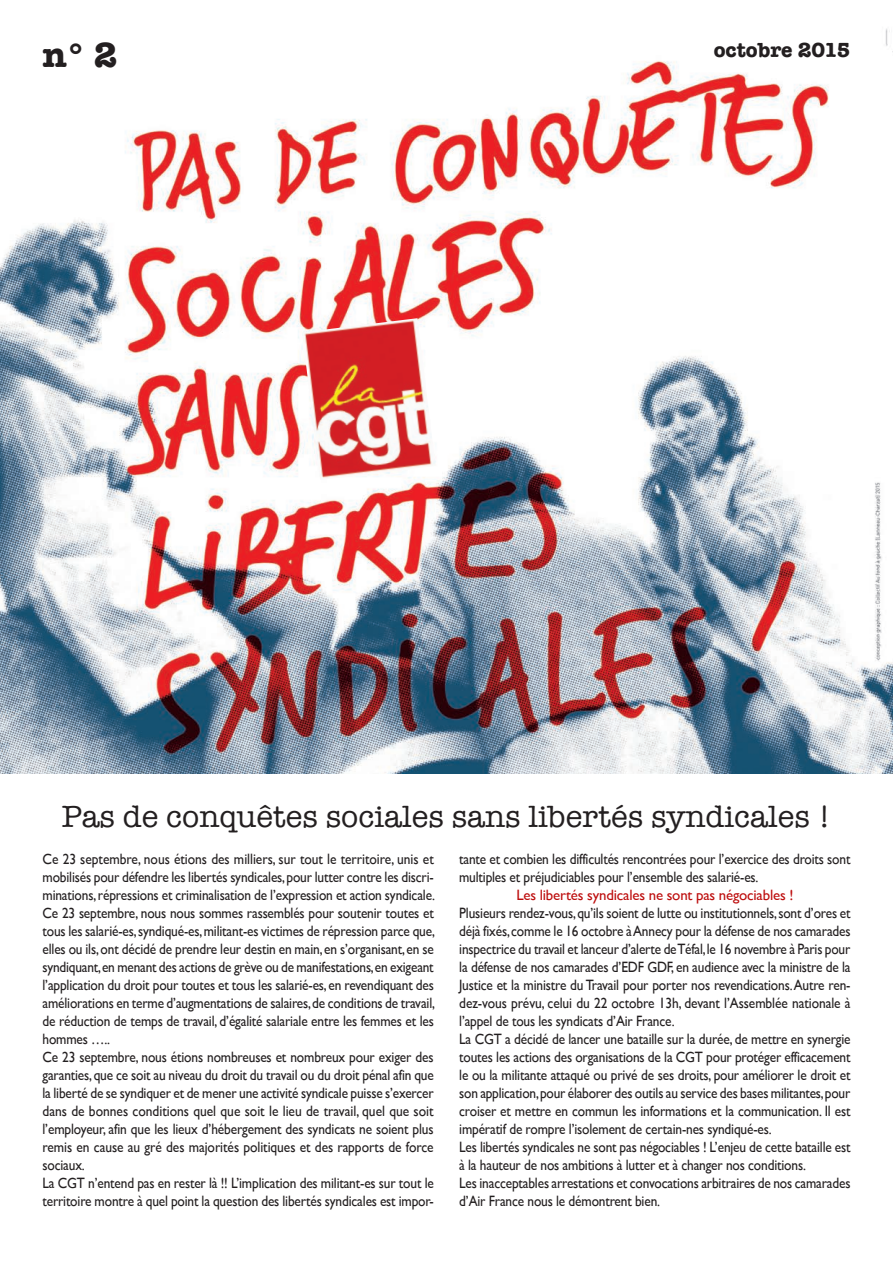
<style>
.page{position:relative;width:893px;height:1263px;background:#fff}
.page>*{position:absolute;margin:0;border:0;box-sizing:border-box;transform-origin:0 0}
.t1{font:700 36px "American Typewriter";color:#231f20}
.titre_edito{font:31.5px "American Typewriter";color:#231f20}
.t2{font:700 21px "American Typewriter";color:#231f20}
.texte{font:15px/18px "Gill Sans";letter-spacing:-.01em;color:#231f20;text-align:justify;scale:.89 1}
.texte-2{font:15px/18px "Gill Sans";letter-spacing:-.01em;color:#231f20;text-align:justify;scale:.9 1}
.Intertitre{font:15px "Gill Sans";letter-spacing:-.01em;color:#bd0d0d}
</style>
<div class="page">
<img style="left:0;top:28px;width:893px;height:746px">
<img style="left:302px;top:318px;width:134px;height:162px">
<p class="t1" style="left:43px;top:24px;width:76px">n° 2</p>
<p class="t2" style="left:714px;top:32px;width:138px">octobre 2015</p>
<p class="titre_edito" style="left:62px;top:792px;width:770px">Pas de conquêtes sociales sans libertés syndicales !</p>
<p class="texte-2" style="left:43px;top:850px;width:438px">Ce 23 septembre, nous étions des milliers, sur tout le territoire, unis et mobilisés pour défendre les libertés syndicales, pour lutter contre les discri&shy;minations, répressions et criminalisation de l’expression et action syndicale.</p>
<p class="texte" style="left:43px;top:904px;width:443px">Ce 23 septembre, nous nous sommes rassemblés pour soutenir toutes et tous les salarié-es, syndiqué-es, militant-es victimes de répression parce que, elles ou ils, ont décidé de prendre leur destin en main, en s’organisant, en se syndiquant, en menant des actions de grève ou de manifestations, en exigeant l’application du droit pour toutes et tous les salarié-es, en revendiquant des améliorations en terme d’augmentations de salaires, de conditions de travail, de réduction de temps de travail, d’égalité salariale entre les femmes et les hommes …..</p>
<p class="texte" style="left:43px;top:1048px;width:441px">Ce 23 septembre, nous étions nombreuses et nombreux pour exiger des garanties, que ce soit au niveau du droit du travail ou du droit pénal afin que la liberté de se syndiquer et de mener une activité syndicale puisse s’exercer dans de bonnes conditions quel que soit le lieu de travail, quel que soit l’employeur, afin que les lieux d’hébergement des syndicats ne soient plus remis en cause au gré des majorités politiques et des rapports de force sociaux.</p>
<p class="texte" style="left:43px;top:1174px;width:441px">La CGT n’entend pas en rester là !! L’implication des militant-es sur tout le territoire montre à quel point la question des libertés syndicales est impor-</p>
<p class="texte" style="left:459px;top:850px;width:441px">tante et combien les difficultés rencontrées pour l’exercice des droits sont multiples et préjudiciables pour l’ensemble des salarié-es.</p>
<p class="Intertitre" style="left:516px;top:886px;width:278px">Les libertés syndicales ne sont pas négociables !</p>
<p class="texte" style="left:459px;top:904px;width:441px">Plusieurs rendez-vous, qu’ils soient de lutte ou institutionnels, sont d’ores et déjà fixés, comme le 16 octobre à Annecy pour la défense de nos camarades inspectrice du travail et lanceur d’alerte de Téfal, le 16 novembre à Paris pour la défense de nos camarades d’EDF GDF, en audience avec la ministre de la Justice et la ministre du Travail pour porter nos revendications. Autre ren&shy;dez-vous prévu, celui du 22 octobre 13h, devant l’Assemblée nationale à l’appel de tous les syndicats d’Air France.</p>
<p class="texte" style="left:459px;top:1030px;width:441px">La CGT a décidé de lancer une bataille sur la durée, de mettre en synergie toutes les actions des organisations de la CGT pour protéger efficacement le ou la militante attaqué ou privé de ses droits, pour améliorer le droit et son application, pour élaborer des outils au service des bases militantes, pour croiser et mettre en commun les informations et la communication. Il est impératif de rompre l’isolement de certain-nes syndiqué-es.</p>
<p class="texte" style="left:459px;top:1138px;width:441px">Les libertés syndicales ne sont pas négociables ! L’enjeu de cette bataille est à la hauteur de nos ambitions à lutter et à changer nos conditions.</p>
<p class="texte" style="left:459px;top:1174px;width:441px">Les inacceptables arrestations et convocations arbitraires de nos camarades d’Air France nous le démontrent bien.</p>
</div>
